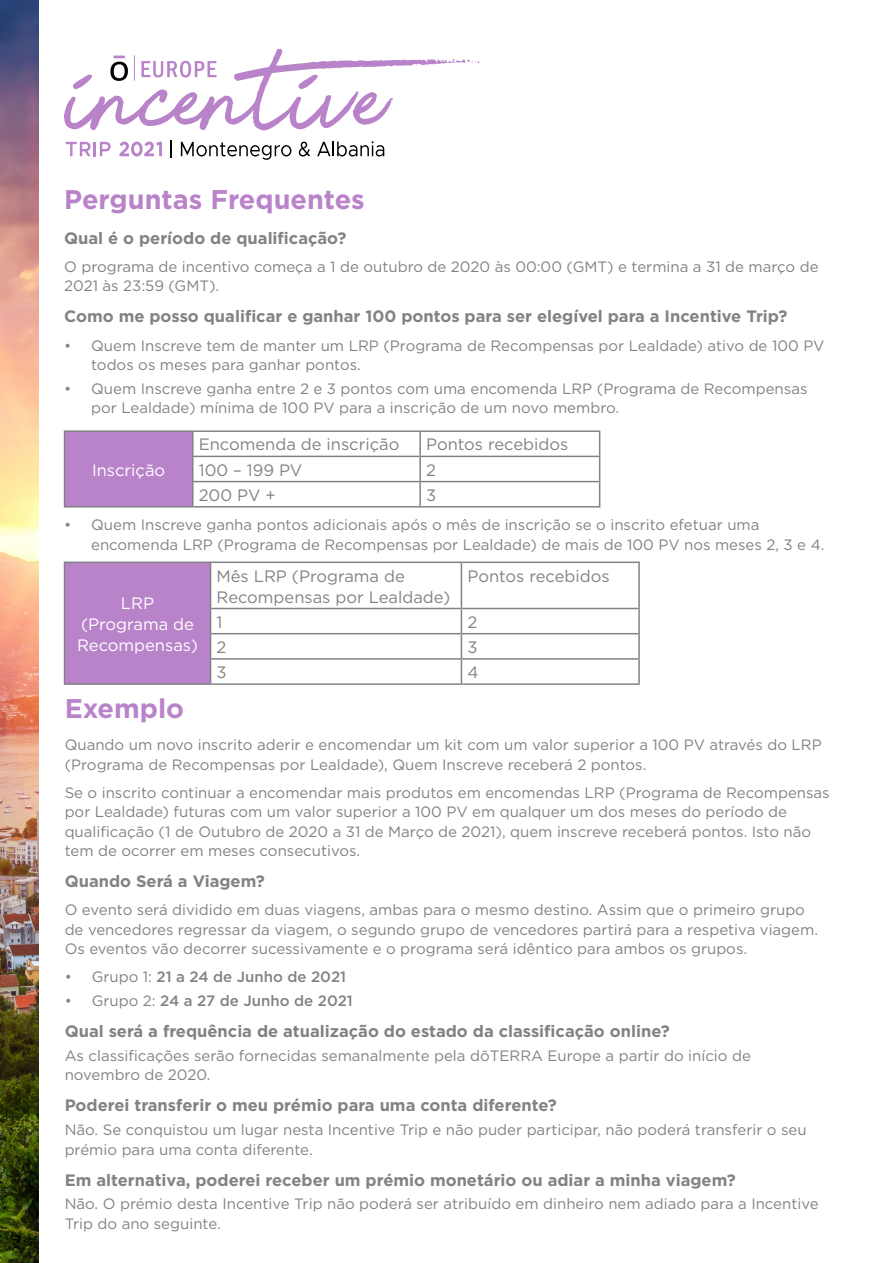
<style>
.page{position:relative;width:893px;height:1263px;background:#fff}
.page>*{position:absolute;margin:0;border:0;box-sizing:border-box;transform-origin:0 0}
.t1{font:700 27px "Gotham";color:#b983ca}
.t2{font:700 16.5px "Gotham";color:#808285}
.t3{font:16.5px/21px "Gotham";color:#808285}
.t4{font:16.5px/21px "Gotham";color:#fff;text-align:center}
.t5{font:15px/19.5px "Gotham";color:#808285}
.t6{font:500 15px "Gotham";color:#808285}
.s1{font-weight:400}
</style>
<div class="page">
<img style="left:0;top:0;width:38px;height:1263px">
<svg style="left:64px;top:49px;width:423px;height:81px"></svg>
<svg style="left:66px;top:142px;width:45px;height:14px"></svg>
<svg style="left:170px;top:141px;width:1px;height:17px"></svg>
<svg style="left:181px;top:142px;width:110px;height:18px"></svg>
<svg style="left:299px;top:142px;width:11px;height:14px"></svg>
<svg style="left:317px;top:141px;width:67px;height:15px"></svg>
<svg style="left:119px;top:142px;width:43px;height:14px"></svg>
<div style="left:65px;top:431px;width:128px;height:76px;background:#b983ca"></div>
<hr style="left:64px;top:430px;width:129px;height:2px;background:#808285">
<svg style="left:64px;top:432px;width:1px;height:74px"></svg>
<hr style="left:64px;top:506px;width:129px;height:1px;background:#808285">
<hr style="left:193px;top:430px;width:227px;height:2px;background:#808285">
<hr style="left:192px;top:432px;width:2px;height:24px;background:#808285">
<hr style="left:420px;top:430px;width:180px;height:2px;background:#808285">
<hr style="left:419px;top:432px;width:2px;height:24px;background:#808285">
<hr style="left:192px;top:456px;width:228px;height:1px;background:#808285">
<hr style="left:192px;top:457px;width:2px;height:24px;background:#808285">
<hr style="left:420px;top:456px;width:180px;height:1px;background:#808285">
<hr style="left:419px;top:457px;width:2px;height:24px;background:#808285">
<hr style="left:192px;top:481px;width:228px;height:1px;background:#808285">
<hr style="left:192px;top:482px;width:2px;height:24px;background:#808285">
<hr style="left:420px;top:481px;width:180px;height:1px;background:#808285">
<hr style="left:419px;top:482px;width:2px;height:24px;background:#808285">
<svg style="left:599px;top:432px;width:1px;height:74px"></svg>
<hr style="left:193px;top:506px;width:227px;height:1px;background:#808285">
<hr style="left:420px;top:506px;width:180px;height:1px;background:#808285">
<div style="left:65px;top:562px;width:146px;height:122px;background:#b983ca"></div>
<hr style="left:64px;top:561px;width:147px;height:2px;background:#808285">
<hr style="left:64px;top:563px;width:1px;height:45px;background:#808285">
<svg style="left:64px;top:608px;width:1px;height:75px"></svg>
<hr style="left:64px;top:683px;width:147px;height:2px;background:#808285">
<hr style="left:211px;top:561px;width:250px;height:2px;background:#808285">
<hr style="left:210px;top:563px;width:1px;height:45px;background:#808285">
<hr style="left:461px;top:561px;width:179px;height:2px;background:#808285">
<hr style="left:461px;top:563px;width:1px;height:45px;background:#808285">
<hr style="left:638px;top:563px;width:2px;height:45px;background:#808285">
<hr style="left:210px;top:608px;width:251px;height:1px;background:#808285">
<hr style="left:461px;top:608px;width:179px;height:1px;background:#808285">
<hr style="left:638px;top:609px;width:2px;height:24px;background:#808285">
<hr style="left:210px;top:633px;width:251px;height:1px;background:#808285">
<hr style="left:461px;top:633px;width:179px;height:1px;background:#808285">
<hr style="left:638px;top:634px;width:2px;height:24px;background:#808285">
<hr style="left:210px;top:658px;width:251px;height:2px;background:#808285">
<svg style="left:210px;top:609px;width:1px;height:74px"></svg>
<hr style="left:461px;top:658px;width:179px;height:2px;background:#808285">
<svg style="left:461px;top:609px;width:1px;height:74px"></svg>
<hr style="left:638px;top:660px;width:2px;height:23px;background:#808285">
<hr style="left:211px;top:683px;width:250px;height:2px;background:#808285">
<hr style="left:461px;top:683px;width:179px;height:2px;background:#808285">
<h1 class="t1" style="left:64px;top:181px;width:302px">Perguntas Frequentes</h1>
<p class="t2" style="left:64px;top:227px;width:284px">Qual é o período de qualificação?</p>
<p class="t5" style="left:64px;top:257px;width:756px">O programa de incentivo começa a 1 de outubro de 2020 às 00:00 (GMT) e termina a 31 de março de<br>2021 às 23:59 (GMT).</p>
<p class="t2" style="left:64px;top:306px;width:725px">Como me posso qualificar e ganhar 100 pontos para ser elegível para a Incentive Trip?</p>
<p class="t5" style="left:91px;top:335px;width:735px;text-indent:-27px">• Quem Inscreve tem de manter um LRP (Programa de Recompensas por Lealdade) ativo de 100 PV todos os meses para ganhar pontos.</p>
<p class="t5" style="left:91px;top:378px;width:718px;text-indent:-27px">• Quem Inscreve ganha entre 2 e 3 pontos com uma encomenda LRP (Programa de Recompensas por Lealdade) mínima de 100 PV para a inscrição de um novo membro.</p>
<p class="t4" style="left:92px;top:459px;width:75px">Inscrição</p>
<p class="t3" style="left:199px;top:434px;width:202px">Encomenda de inscrição</p>
<p class="t3" style="left:426px;top:434px;width:144px">Pontos recebidos</p>
<p class="t3" style="left:199px;top:459px;width:105px">100 – 199 PV</p>
<p class="t3" style="left:426px;top:459px;width:11px">2</p>
<p class="t3" style="left:199px;top:484px;width:78px">200 PV +</p>
<p class="t3" style="left:426px;top:484px;width:12px">3</p>
<p class="t5" style="left:91px;top:515px;width:735px;text-indent:-27px">• Quem Inscreve ganha pontos adicionais após o mês de inscrição se o inscrito efetuar uma encomenda LRP (Programa de Recompensas por Lealdade) de mais de 100 PV nos meses 2, 3 e 4.</p>
<p class="t4" style="left:77px;top:592px;width:122px">LRP (Programa de<br>Recompensas)</p>
<p class="t3" style="left:217px;top:565px;width:235px">Mês LRP (Programa de<br>Recompensas por Lealdade)</p>
<p class="t3" style="left:467px;top:565px;width:144px">Pontos recebidos</p>
<p class="t3" style="left:217px;top:611px;width:7px">1</p>
<p class="t3" style="left:467px;top:611px;width:11px">2</p>
<p class="t3" style="left:217px;top:636px;width:11px">2</p>
<p class="t3" style="left:467px;top:636px;width:12px">3</p>
<p class="t3" style="left:217px;top:661px;width:12px">3</p>
<p class="t3" style="left:467px;top:661px;width:13px">4</p>
<h1 class="t1" style="left:65px;top:690px;width:121px">Exemplo</h1>
<p class="t5" style="left:65px;top:735px;width:758px">Quando um novo inscrito aderir e encomendar um kit com um valor superior a 100 PV através do LRP (Programa de Recompensas por Lealdade), Quem Inscreve receberá 2 pontos.</p>
<p class="t5" style="left:65px;top:782px;width:767px">Se o inscrito continuar a encomendar mais produtos em encomendas LRP (Programa de Recompensas por Lealdade) futuras com um valor superior a 100 PV em qualquer um dos meses do período de qualificação (1 de Outubro de 2020 a 31 de Março de 2021), quem inscreve receberá pontos. Isto não tem de ocorrer em meses consecutivos.</p>
<p class="t2" style="left:65px;top:870px;width:202px">Quando Será a Viagem?</p>
<p class="t5" style="left:65px;top:900px;width:755px">O evento será dividido em duas viagens, ambas para o mesmo destino. Assim que o primeiro grupo de vencedores regressar da viagem, o segundo grupo de vencedores partirá para a respetiva viagem.<br>Os eventos vão decorrer sucessivamente e o programa será idêntico para ambos os grupos.</p>
<p class="t6" style="left:65px;top:967px;width:283px"><span class="s1">• Grupo 1:</span> 21 a 24 de Junho de 2021</p>
<p class="t6" style="left:65px;top:991px;width:290px"><span class="s1">• Grupo 2:</span> 24 a 27 de Junho de 2021</p>
<p class="t2" style="left:65px;top:1020px;width:607px">Qual será a frequência de atualização do estado da classificação online?</p>
<p class="t5" style="left:65px;top:1045px;width:688px">As classificações serão fornecidas semanalmente pela dōTERRA Europe a partir do início de novembro de 2020.</p>
<p class="t2" style="left:65px;top:1094px;width:494px">Poderei transferir o meu prémio para uma conta diferente?</p>
<p class="t5" style="left:65px;top:1120px;width:743px">Não. Se conquistou um lugar nesta Incentive Trip e não puder participar, não poderá transferir o seu prémio para uma conta diferente.</p>
<p class="t2" style="left:65px;top:1169px;width:673px">Em alternativa, poderei receber um prémio monetário ou adiar a minha viagem?</p>
<p class="t5" style="left:65px;top:1194px;width:755px">Não. O prémio desta Incentive Trip não poderá ser atribuído em dinheiro nem adiado para a Incentive<br>Trip do ano seguinte.</p>
</div>
